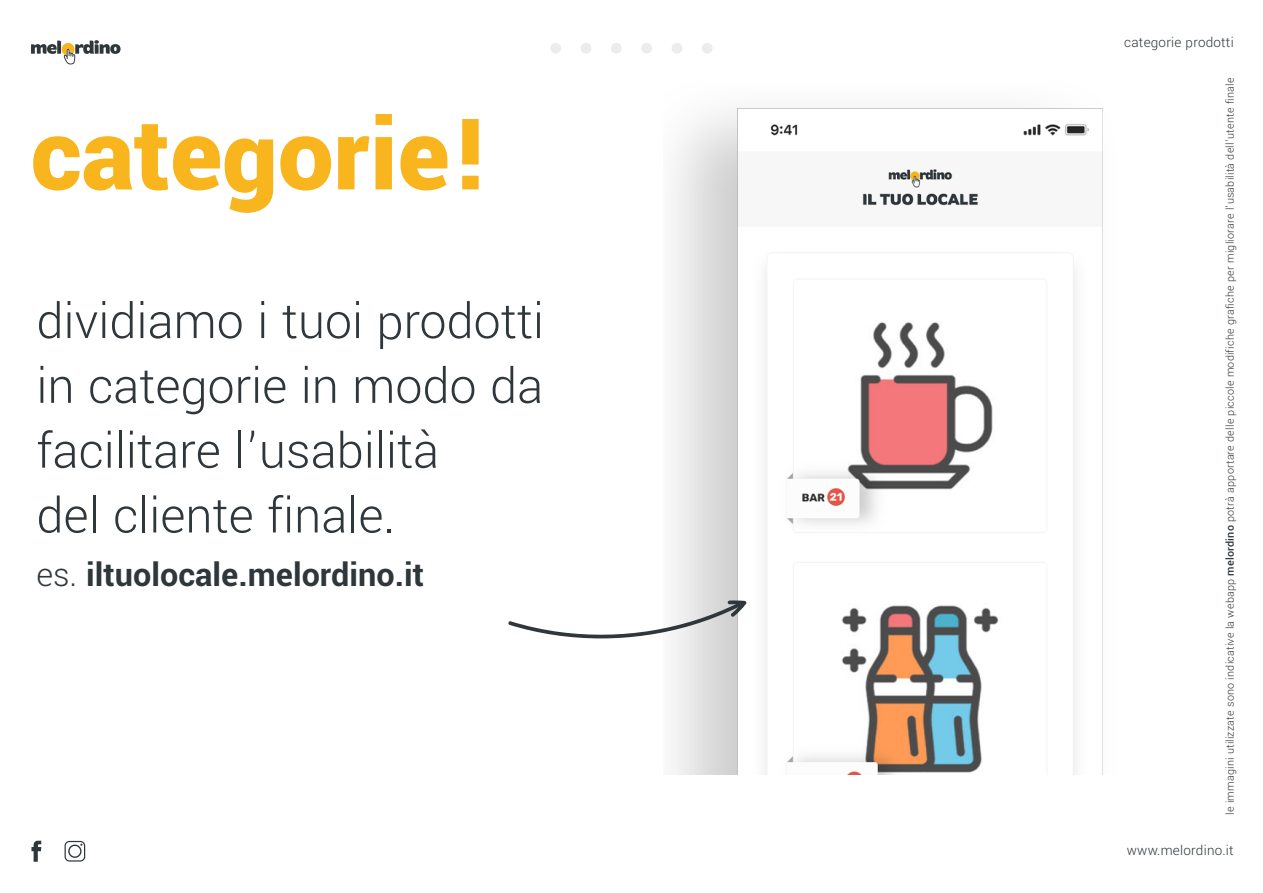
<style>
.page{position:relative;width:1263px;height:893px;background:#fff}
.page>*{position:absolute;margin:0;border:0;box-sizing:border-box;transform-origin:0 0}
.t1{font:900 109.95px "Yantramanav";color:#f8b51e}
.t2{font:300 54px/64.8px "Yantramanav";color:#30373b}
.t3{font:700 36px "Yantramanav";color:#30373b}
.t4{font:300 15px "Yantramanav";letter-spacing:.015em;color:#30373b}
.t5{font:300 12px "Yantramanav";letter-spacing:.015em;color:#30373b}
.s1{font-weight:300}
.s2{font-weight:500}
</style>
<div class="page">
<svg style="left:31px;top:841px;width:10px;height:21px"></svg>
<svg style="left:65px;top:841px;width:20px;height:20px"></svg>
<div style="left:550px;top:43px;width:11px;height:11px;background:#ececec;border-radius:50%"></div>
<div style="left:581px;top:43px;width:10px;height:11px;background:#ececec;border-radius:50%"></div>
<div style="left:611px;top:43px;width:11px;height:11px;background:#ececec;border-radius:50%"></div>
<div style="left:641px;top:43px;width:11px;height:11px;background:#ececec;border-radius:50%"></div>
<div style="left:672px;top:43px;width:10px;height:11px;background:#ececec;border-radius:50%"></div>
<div style="left:702px;top:43px;width:11px;height:11px;background:#ececec;border-radius:50%"></div>
<svg style="left:31px;top:40px;width:90px;height:24px"></svg>
<img style="left:673px;top:108px;width:430px;height:667px">
<svg style="left:508px;top:600px;width:239px;height:38px"></svg>
<h1 class="t1" style="left:31px;top:86px;width:461px">categorie!</h1>
<h2 class="t2" style="left:36px;top:289px;width:509px">dividiamo i tuoi prodotti in categorie in modo da facilitare l’usabilità<br>del cliente finale.</h2>
<h3 class="t3" style="left:36px;top:553px;width:389px"><span class="s1">es.</span> iltuolocale.melordino.it</h3>
<p class="t4" style="left:1124px;top:33px;width:111px">categorie prodotti</p>
<p class="t5" style="left:1223px;top:815px;width:739px;rotate:-90deg">le immagini utilizzate sono indicative la webapp <span class="s2">melordino</span> potrà apportare delle piccole modifiche grafiche per migliorare l’usabilità dell’utente finale</p>
<p class="t4" style="left:1127px;top:841px;width:108px">www.melordino.it</p>
</div>
